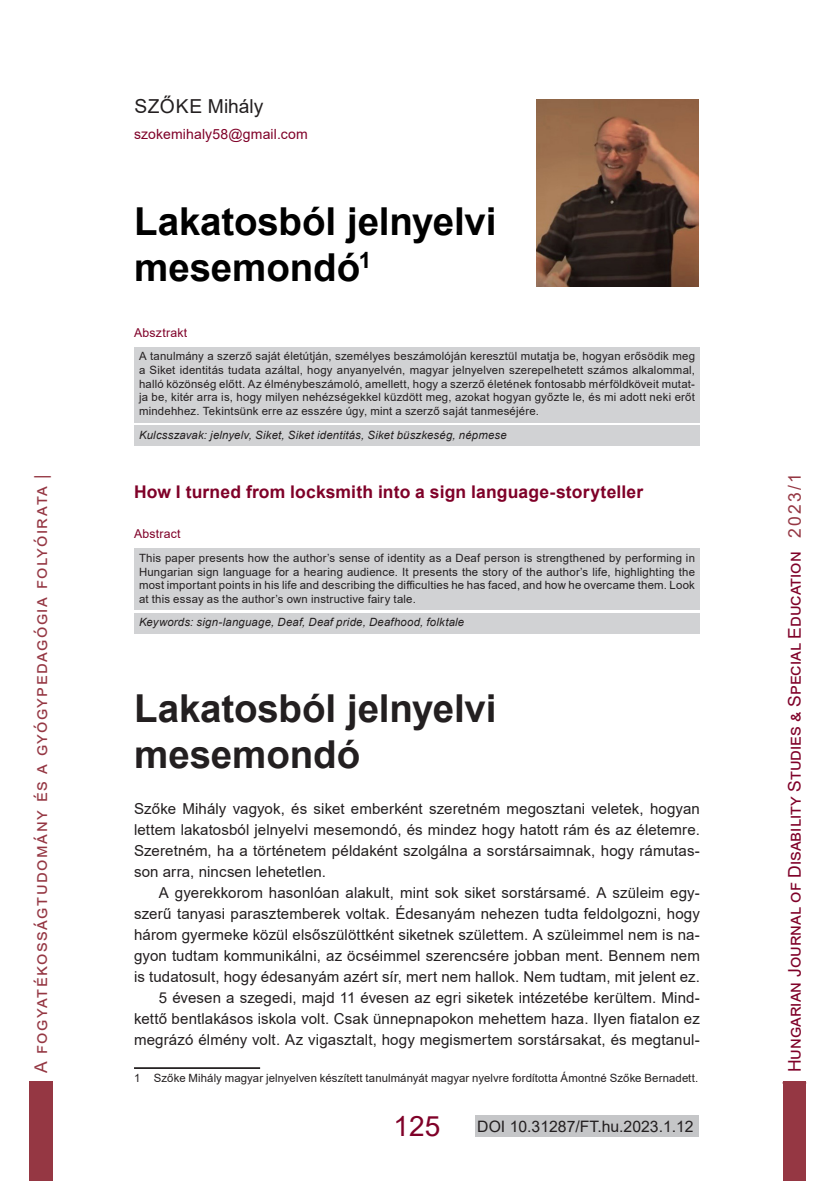
<style>
.page{position:relative;width:834px;height:1181px;background:#fff}
.page>*{position:absolute;margin:0;border:0;box-sizing:border-box;transform-origin:0 0}
.Tanulmánycím{font:700 38.5px/46.2px "Arial";letter-spacing:-.005em;color:#000}
.Tanulmánycím-2{font:700 38.5px/46.2px "Arial";letter-spacing:-.005em;color:#231f20}
.t1{font:28px "Arial";color:#7f0128}
.Szerző{font:19.25px "Arial";letter-spacing:.005em;color:#231f20}
.t2{font:17.5px "Arial";color:#7f0128}
.Címsor_3{font:700 17.5px "Arial";letter-spacing:.01em;color:#7f0128}
.t3{font:17.5px "Arial";letter-spacing:.085em;color:#953743}
.t4{font:15.75px "Arial";color:#231f20}
.Normál{font:15.05px/21px "Arial";letter-spacing:.01em;color:#231f20;text-align:justify}
.Normál_tompa{font:15.05px/21px "Arial";letter-spacing:.01em;color:#231f20;text-align:justify}
.Normál_tompa-2{font:14px "Arial";letter-spacing:.01em;color:#7f0128}
.Absztrakt_cím{font:12.25px "Arial";letter-spacing:.02em;color:#7f0128}
.Absztrakt{font:11.38px/13.7px "Arial";letter-spacing:.02em;color:#231f20;text-align:justify}
.Absztrakt-2{font:italic 11.38px "Arial";letter-spacing:.015em;color:#231f20}
.Lábjegyzetszöveg{font:11.38px "Arial";letter-spacing:.005em;color:#231f20}
.s1{font-size:24.5px;color:#953743}
.s2{color:#953743}
</style>
<div class="page">
<div style="left:783px;top:1081px;width:22px;height:100px;background:#953743"></div>
<div style="left:29px;top:1081px;width:24px;height:100px;background:#953743"></div>
<div style="left:134px;top:347px;width:565px;height:75px;background:#d1d2d4"></div>
<div style="left:134px;top:425px;width:565px;height:21px;background:#d1d2d4"></div>
<div style="left:134px;top:548px;width:565px;height:62px;background:#d1d2d4"></div>
<div style="left:134px;top:613px;width:565px;height:21px;background:#d1d2d4"></div>
<hr style="left:134px;top:1067px;width:126px;height:2px;background:#231f20">
<img style="left:536px;top:99px;width:162px;height:188px">
<div style="left:475px;top:1115px;width:223px;height:21px;background:#c5c6c8"></div>
<h3 class="t3" style="left:29px;top:1085px;width:613px;rotate:-90deg">| A fogyatékosságtudomány és a gyógypedagógia folyóirata |</h3>
<p class="Szerző" style="left:134px;top:93px;width:130px">SZŐKE Mihály</p>
<p class="Normál_tompa-2" style="left:134px;top:125px;width:175px">szokemihaly58@gmail.com</p>
<p class="Tanulmánycím" style="left:134px;top:199px;width:364px">Lakatosból jelnyelvi mesemondó<sup>1</sup></p>
<p class="Absztrakt_cím" style="left:134px;top:324px;width:55px">Absztrakt</p>
<p class="Absztrakt" style="left:139px;top:349px;width:557px">A tanulmány a szerző saját életútján, személyes beszámolóján keresztül mutatja be, hogyan erősödik meg a Siket identitás tudata azáltal, hogy anyanyelvén, magyar jelnyelven szerepelhetett számos alkalommal, halló közönség előtt. Az élménybeszámoló, amellett, hogy a szerző életének fontosabb mérföldköveit mutat&shy;ja be, kitér arra is, hogy milyen nehézségekkel küzdött meg, azokat hogyan győzte le, és mi adott neki erőt mindehhez. Tekintsünk erre az esszére úgy, mint a szerző saját tanmeséjére.</p>
<p class="Absztrakt-2" style="left:139px;top:427px;width:369px">Kulcsszavak: jelnyelv, Siket, Siket identitás, Siket büszkeség, népmese</p>
<p class="Címsor_3" style="left:134px;top:479px;width:510px">How I turned from locksmith into a sign language-storyteller</p>
<p class="Absztrakt_cím" style="left:134px;top:525px;width:48px">Abstract</p>
<p class="Absztrakt" style="left:139px;top:551px;width:557px">This paper presents how the author’s sense of identity as a Deaf person is strengthened by performing in Hungarian sign language for a hearing audience. It presents the story of the author’s life, highlighting the most important points in his life and describing the difficulties he has faced, and how he overcame them. Look at this essay as the author’s own instructive fairy tale.</p>
<p class="Absztrakt-2" style="left:139px;top:615px;width:327px">Keywords: sign-language, Deaf, Deaf pride, Deafhood, folktale</p>
<p class="Tanulmánycím-2" style="left:134px;top:686px;width:364px">Lakatosból jelnyelvi mesemondó</p>
<p class="Normál_tompa" style="left:134px;top:798px;width:567px">Szőke Mihály vagyok, és siket emberként szeretném megosztani veletek, hogyan lettem lakatosból jelnyelvi mesemondó, és mindez hogy hatott rám és az életemre.<br>Szeretném, ha a történetem példaként szolgálna a sorstársaimnak, hogy rámutas&shy;son arra, nincsen lehetetlen.</p>
<p class="Normál" style="left:134px;top:882px;width:567px;text-indent:25px">A gyerekkorom hasonlóan alakult, mint sok siket sorstársamé. A szüleim egy&shy;szerű tanyasi parasztemberek voltak. Édesanyám nehezen tudta feldolgozni, hogy három gyermeke közül elsőszülöttként siketnek születtem. A szüleimmel nem is na&shy;gyon tudtam kommunikálni, az öcséimmel szerencsére jobban ment. Bennem nem is tudatosult, hogy édesanyám azért sír, mert nem hallok. Nem tudtam, mit jelent ez.</p>
<p class="Normál" style="left:134px;top:987px;width:567px;text-indent:25px">5 évesen a szegedi, majd 11 évesen az egri siketek intézetébe kerültem. Mind&shy;kettő bentlakásos iskola volt. Csak ünnepnapokon mehettem haza. Ilyen fiatalon ez megrázó élmény volt. Az vigasztalt, hogy megismertem sorstársakat, és megtanul-</p>
<p class="Lábjegyzetszöveg" style="left:134px;top:1070px;width:565px">1 Szőke Mihály magyar jelnyelven készített tanulmányát magyar nyelvre fordította Ámontné Szőke Bernadett.</p>
<p class="t4" style="left:477px;top:1115px;width:218px">DOI 10.31287/FT.hu.2023.1.12</p>
<h2 class="t1" style="left:393px;top:1107px;width:48px">125</h2>
<h3 class="t2" style="left:782px;top:1086px;width:614px;rotate:-90deg"><span class="s1">|</span> Hungarian Journal of Disability Studies &amp; Special Education <span class="s2">2023/1</span></h3>
</div>
